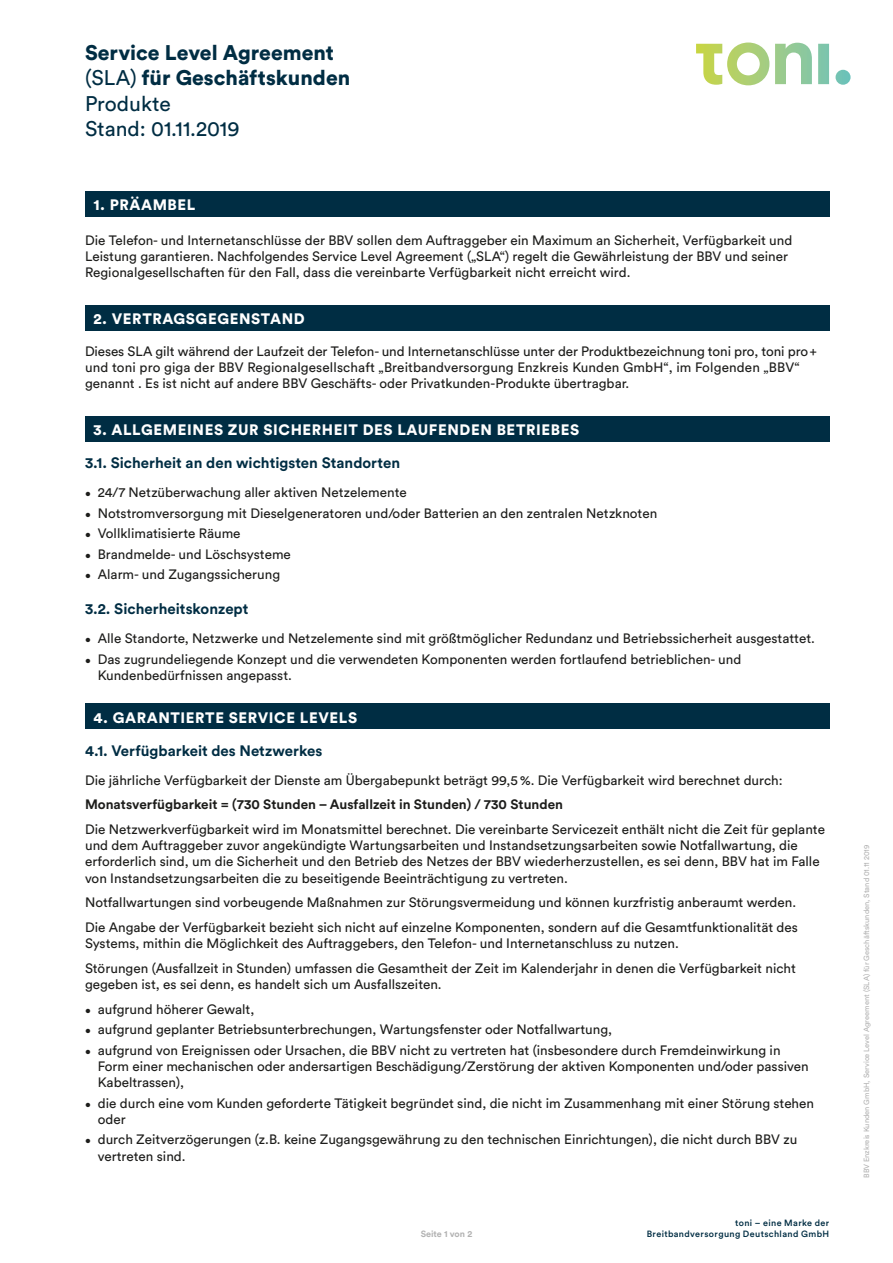
<style>
.page{position:relative;width:893px;height:1263px;background:#fff}
.page>*{position:absolute;margin:0;border:0;box-sizing:border-box;transform-origin:0 0}
.t1{font:900 21px/25.5px "Circular Std";color:#002d43}
.t2{font:900 15px "Circular Std";letter-spacing:.04em;color:#fff}
.t3{font:700 15px "Circular Std";color:#002d43}
.t4{font:13.5px/16.2px "Circular Std";color:#1d1d1b}
.t5{font:700 13.5px "Circular Std";color:#1d1d1b}
.t6{font:500 9px "Circular Std";letter-spacing:.04em;color:#002d43}
.t7{font:700 9px "Circular Std";color:#b2b2b2}
.t8{font:7.5px "Circular Std";color:#b2b2b2}
.s1{font-weight:400}
.s2{font-size:10.5px}
</style>
<div class="page">
<svg style="left:696px;top:43px;width:154px;height:42px"></svg>
<div style="left:85px;top:191px;width:744px;height:26px;background:#002d43"></div>
<div style="left:85px;top:306px;width:744px;height:25px;background:#002d43"></div>
<div style="left:85px;top:416px;width:744px;height:26px;background:#002d43"></div>
<div style="left:85px;top:704px;width:744px;height:25px;background:#002d43"></div>
<h1 class="t1" style="left:85px;top:39px;width:267px">Service Level Agreement <span class="s1">(SLA)</span> für Geschäftskunden<br><span class="s1">Produkte<br>Stand: 01.11.2019</span></h1>
<p class="t2" style="left:94px;top:195px;width:103px">1. PRÄAMBEL</p>
<p class="t4" style="left:85px;top:232px;width:709px">Die Telefon- und Internetanschlüsse der BBV sollen dem Auftraggeber ein Maximum an Sicherheit, Verfügbarkeit und<br>Leistung garantieren. Nachfolgendes Service Level Agreement („SLA“) regelt die Gewährleistung der BBV und seiner<br>Regionalgesellschaften für den Fall, dass die vereinbarte Verfügbarkeit nicht erreicht wird.</p>
<p class="t2" style="left:94px;top:309px;width:213px">2. VERTRAGSGEGENSTAND</p>
<p class="t4" style="left:85px;top:343px;width:734px">Dieses SLA gilt während der Laufzeit der Telefon- und Internetanschlüsse unter der Produktbezeichnung toni pro, toni pro+ und toni pro giga der BBV Regionalgesellschaft „Breitbandversorgung Enzkreis Kunden GmbH“, im Folgenden „BBV“ genannt . Es ist nicht auf andere BBV Geschäfts- oder Privatkunden-Produkte übertragbar.</p>
<p class="t2" style="left:94px;top:420px;width:487px">3. ALLGEMEINES ZUR SICHERHEIT DES LAUFENDEN BETRIEBES</p>
<p class="t3" style="left:85px;top:453px;width:317px">3.1. Sicherheit an den wichtigsten Standorten</p>
<p class="t4" style="left:85px;top:484px;width:323px"><span class="s2">•</span> 24/7 Netzüberwachung aller aktiven Netzelemente</p>
<p class="t4" style="left:85px;top:505px;width:574px"><span class="s2">•</span> Notstromversorgung mit Dieselgeneratoren und/oder Batterien an den zentralen Netzknoten</p>
<p class="t4" style="left:85px;top:525px;width:157px"><span class="s2">•</span> Vollklimatisierte Räume</p>
<p class="t4" style="left:85px;top:546px;width:207px"><span class="s2">•</span> Brandmelde- und Löschsysteme</p>
<p class="t4" style="left:85px;top:566px;width:197px"><span class="s2">•</span> Alarm- und Zugangssicherung</p>
<p class="t3" style="left:85px;top:599px;width:165px">3.2. Sicherheitskonzept</p>
<p class="t4" style="left:85px;top:630px;width:731px"><span class="s2">•</span> Alle Standorte, Netzwerke und Netzelemente sind mit größtmöglicher Redundanz und Betriebssicherheit ausgestattet.</p>
<p class="t4" style="left:98px;top:650px;width:645px;text-indent:-13px"><span class="s2">•</span> Das zugrundeliegende Konzept und die verwendeten Komponenten werden fortlaufend betrieblichen- und<br>Kundenbedürfnissen angepasst.</p>
<p class="t2" style="left:94px;top:707px;width:265px">4. GARANTIERTE SERVICE LEVELS</p>
<p class="t3" style="left:85px;top:741px;width:239px">4.1. Verfügbarkeit des Netzwerkes</p>
<p class="t4" style="left:85px;top:772px;width:699px">Die jährliche Verfügbarkeit der Dienste am Übergabepunkt beträgt 99,5%. Die Verfügbarkeit wird berechnet durch:</p>
<p class="t5" style="left:85px;top:796px;width:480px">Monatsverfügbarkeit = (730 Stunden – Ausfallzeit in Stunden) / 730 Stunden</p>
<p class="t4" style="left:85px;top:821px;width:741px">Die Netzwerkverfügbarkeit wird im Monatsmittel berechnet. Die vereinbarte Servicezeit enthält nicht die Zeit für geplante und dem Auftraggeber zuvor angekündigte Wartungsarbeiten und Instandsetzungsarbeiten sowie Notfallwartung, die erforderlich sind, um die Sicherheit und den Betrieb des Netzes der BBV wiederherzustellen, es sei denn, BBV hat im Falle von Instandsetzungsarbeiten die zu beseitigende Beeinträchtigung zu vertreten.</p>
<p class="t4" style="left:85px;top:890px;width:714px;line-height:24.8px">Notfallwartungen sind vorbeugende Maßnahmen zur Störungsvermeidung und können kurzfristig anberaumt werden.<br>Die Angabe der Verfügbarkeit bezieht sich nicht auf einzelne Komponenten, sondern auf die Gesamtfunktionalität des</p>
<p class="t4" style="left:85px;top:931px;width:712px;line-height:24.8px">Systems, mithin die Möglichkeit des Auftraggebers, den Telefon- und Internetanschluss zu nutzen.<br>Störungen (Ausfallzeit in Stunden) umfassen die Gesamtheit der Zeit im Kalenderjahr in denen die Verfügbarkeit nicht</p>
<p class="t4" style="left:85px;top:976px;width:358px">gegeben ist, es sei denn, es handelt sich um Ausfallszeiten.</p>
<p class="t4" style="left:85px;top:1001px;width:171px"><span class="s2">•</span> aufgrund höherer Gewalt,</p>
<p class="t4" style="left:85px;top:1021px;width:529px"><span class="s2">•</span> aufgrund geplanter Betriebsunterbrechungen, Wartungsfenster oder Notfallwartung,</p>
<p class="t4" style="left:98px;top:1042px;width:712px;text-indent:-13px"><span class="s2">•</span> aufgrund von Ereignissen oder Ursachen, die BBV nicht zu vertreten hat (insbesondere durch Fremdeinwirkung in<br>Form einer mechanischen oder andersartigen Beschädigung/Zerstörung der aktiven Komponenten und/oder passiven<br>Kabeltrassen),</p>
<p class="t4" style="left:98px;top:1095px;width:718px;text-indent:-13px"><span class="s2">•</span> die durch eine vom Kunden geforderte Tätigkeit begründet sind, die nicht im Zusammenhang mit einer Störung stehen oder</p>
<p class="t4" style="left:98px;top:1131px;width:701px;text-indent:-13px"><span class="s2">•</span> durch Zeitverzögerungen (z.B. keine Zugangsgewährung zu den technischen Einrichtungen), die nicht durch BBV zu vertreten sind.</p>
<p class="t6" style="left:735px;top:1217px;width:96px">toni – eine Marke der</p>
<p class="t7" style="left:421px;top:1228px;width:53px">Seite 1 von 2</p>
<p class="t6" style="left:647px;top:1228px;width:184px">Breitbandversorgung Deutschland GmbH</p>
<p class="t8" style="left:862px;top:1178px;width:335px;rotate:-90deg">BBV Enzkreis Kunden GmbH, Service Level Agreement (SLA) für Geschäftskunden, Stand 01.11 2019</p>
</div>
